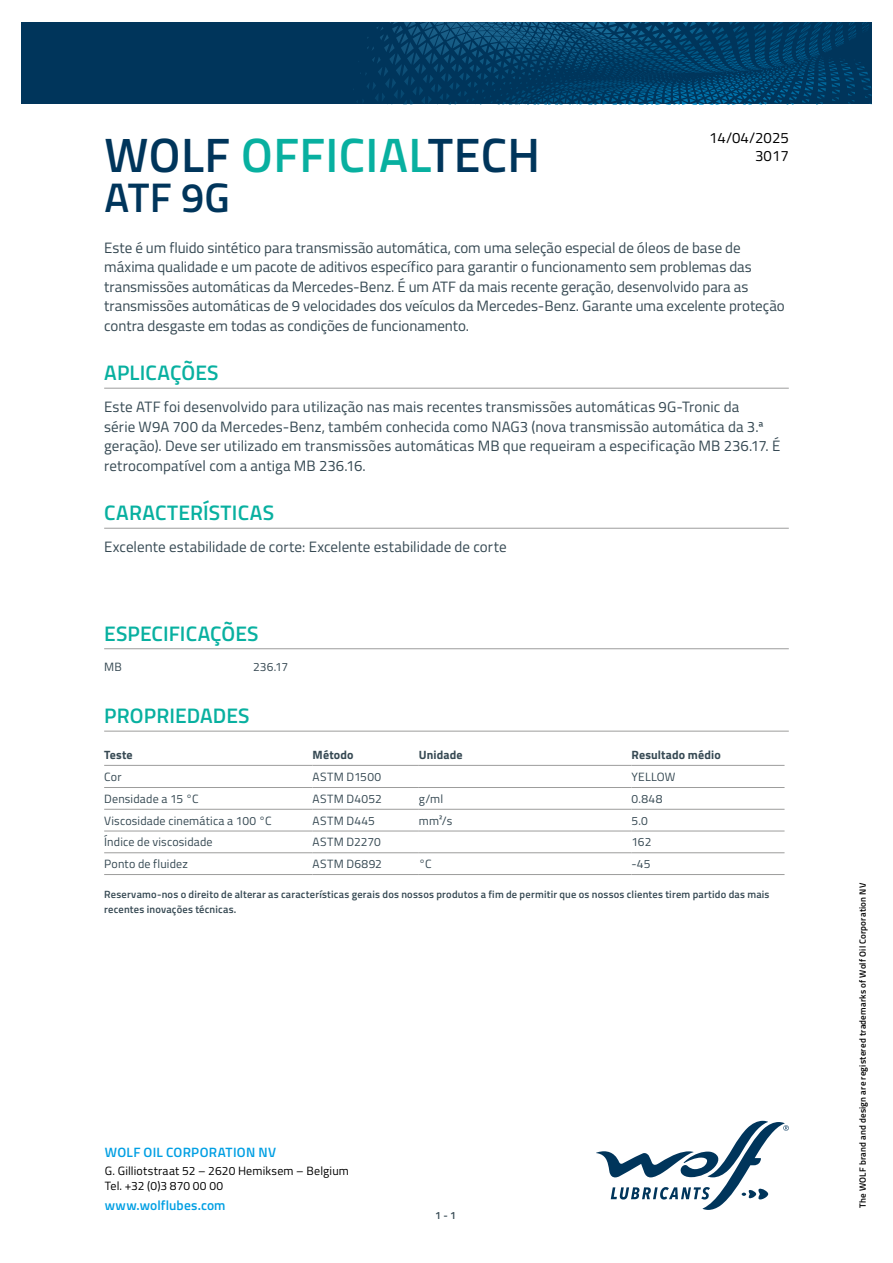
<style>
.page{position:relative;width:893px;height:1263px;background:#fff}
.page>*{position:absolute;margin:0;border:0;box-sizing:border-box;transform-origin:0 0}
.t1{font:600 48.3px "Titillium";letter-spacing:.01em;color:#00355b}
.t2{font:600 41.4px "Titillium";color:#00355b}
.t3{font:600 21px "Titillium";letter-spacing:.005em;color:#08b0a0}
.t4{font:15px/19.5px "Titillium";color:#364953}
.t5{font:15px/18px "Titillium";color:#000;text-align:right}
.t6{font:600 13.5px "Titillium";letter-spacing:.015em;color:#009fe3}
.t7{font:12px "Titillium";letter-spacing:.015em;color:#364953}
.t8{font:12px/14.4px "Titillium";letter-spacing:.015em;color:#000}
.t9{font:700 12px "Titillium";letter-spacing:.015em;color:#364953}
.t10{font:600 10.5px/15px "Titillium";letter-spacing:.02em;color:#364953}
.t11{font:600 9px "Titillium";letter-spacing:.025em;color:#000}
.s1{color:#08b0a0}
</style>
<div class="page">
<svg style="left:596px;top:1121px;width:193px;height:89px"></svg>
<svg style="left:21px;top:22px;width:851px;height:82px;background:#013b62"></svg>
<hr style="left:104px;top:388px;width:685px;height:1px;background:#9d9d9c">
<hr style="left:104px;top:528px;width:685px;height:1px;background:#9d9d9c">
<hr style="left:104px;top:648px;width:685px;height:1px;background:#9d9d9c">
<hr style="left:104px;top:731px;width:685px;height:1px;background:#9d9d9c">
<hr style="left:104px;top:765px;width:209px;height:1px;background:#9d9d9c">
<hr style="left:313px;top:765px;width:106px;height:1px;background:#9d9d9c">
<hr style="left:419px;top:765px;width:212px;height:1px;background:#9d9d9c">
<hr style="left:631px;top:765px;width:153px;height:1px;background:#9d9d9c">
<hr style="left:104px;top:787px;width:209px;height:1px;background:#9d9d9c">
<hr style="left:313px;top:787px;width:106px;height:1px;background:#9d9d9c">
<hr style="left:419px;top:787px;width:212px;height:1px;background:#9d9d9c">
<hr style="left:631px;top:787px;width:153px;height:1px;background:#9d9d9c">
<hr style="left:104px;top:809px;width:209px;height:1px;background:#9d9d9c">
<hr style="left:313px;top:809px;width:106px;height:1px;background:#9d9d9c">
<hr style="left:419px;top:809px;width:212px;height:1px;background:#9d9d9c">
<hr style="left:631px;top:809px;width:153px;height:1px;background:#9d9d9c">
<hr style="left:104px;top:831px;width:209px;height:1px;background:#9d9d9c">
<hr style="left:313px;top:831px;width:106px;height:1px;background:#9d9d9c">
<hr style="left:419px;top:831px;width:212px;height:1px;background:#9d9d9c">
<hr style="left:631px;top:831px;width:153px;height:1px;background:#9d9d9c">
<hr style="left:104px;top:852px;width:209px;height:1px;background:#9d9d9c">
<hr style="left:313px;top:852px;width:106px;height:1px;background:#9d9d9c">
<hr style="left:419px;top:852px;width:212px;height:1px;background:#9d9d9c">
<hr style="left:631px;top:852px;width:153px;height:1px;background:#9d9d9c">
<hr style="left:104px;top:874px;width:209px;height:1px;background:#9d9d9c">
<hr style="left:313px;top:874px;width:106px;height:1px;background:#9d9d9c">
<hr style="left:419px;top:874px;width:212px;height:1px;background:#9d9d9c">
<hr style="left:631px;top:874px;width:153px;height:1px;background:#9d9d9c">
<p class="t5" style="left:709px;top:128px;width:81px">14/04/2025<br>3017</p>
<h1 class="t1" style="left:104px;top:118px;width:437px">WOLF <span class="s1">OFFICIAL</span>TECH</h1>
<h2 class="t2" style="left:104px;top:166px;width:127px">ATF 9G</h2>
<p class="t4" style="left:104px;top:237px;width:682px">Este é um fluido sintético para transmissão automática, com uma seleção especial de óleos de base de máxima qualidade e um pacote de aditivos específico para garantir o funcionamento sem problemas das transmissões automáticas da Mercedes-Benz. É um ATF da mais recente geração, desenvolvido para as transmissões automáticas de 9 velocidades dos veículos da Mercedes-Benz. Garante uma excelente proteção contra desgaste em todas as condições de funcionamento.</p>
<h3 class="t3" style="left:104px;top:357px;width:116px">APLICAÇÕES</h3>
<p class="t4" style="left:104px;top:397px;width:678px">Este ATF foi desenvolvido para utilização nas mais recentes transmissões automáticas 9G-Tronic da<br>série W9A 700 da Mercedes-Benz, também conhecida como NAG3 (nova transmissão automática da 3.ª geração). Deve ser utilizado em transmissões automáticas MB que requeiram a especificação MB 236.17. É retrocompatível com a antiga MB 236.16.</p>
<h3 class="t3" style="left:104px;top:497px;width:171px">CARACTERÍSTICAS</h3>
<p class="t4" style="left:104px;top:537px;width:404px">Excelente estabilidade de corte: Excelente estabilidade de corte</p>
<h3 class="t3" style="left:104px;top:617px;width:156px">ESPECIFICAÇÕES</h3>
<p class="t7" style="left:104px;top:658px;width:19px">MB</p>
<p class="t7" style="left:253px;top:658px;width:37px">236.17</p>
<h3 class="t3" style="left:104px;top:700px;width:147px">PROPRIEDADES</h3>
<p class="t9" style="left:104px;top:746px;width:30px">Teste</p>
<p class="t9" style="left:313px;top:746px;width:43px">Método</p>
<p class="t9" style="left:419px;top:746px;width:45px">Unidade</p>
<p class="t9" style="left:631px;top:746px;width:91px">Resultado médio</p>
<p class="t7" style="left:104px;top:768px;width:19px">Cor</p>
<p class="t7" style="left:313px;top:768px;width:70px">ASTM D1500</p>
<p class="t7" style="left:631px;top:768px;width:46px">YELLOW</p>
<p class="t7" style="left:104px;top:790px;width:96px">Densidade a 15 °C</p>
<p class="t7" style="left:313px;top:790px;width:71px">ASTM D4052</p>
<p class="t7" style="left:419px;top:790px;width:26px">g/ml</p>
<p class="t7" style="left:631px;top:790px;width:32px">0.848</p>
<p class="t7" style="left:104px;top:812px;width:169px">Viscosidade cinemática a 100 °C</p>
<p class="t7" style="left:313px;top:812px;width:64px">ASTM D445</p>
<p class="t7" style="left:419px;top:812px;width:35px">mm²/s</p>
<p class="t7" style="left:631px;top:812px;width:18px">5.0</p>
<p class="t7" style="left:104px;top:833px;width:110px">Índice de viscosidade</p>
<p class="t7" style="left:313px;top:833px;width:70px">ASTM D2270</p>
<p class="t7" style="left:631px;top:833px;width:21px">162</p>
<p class="t7" style="left:104px;top:855px;width:85px">Ponto de fluidez</p>
<p class="t7" style="left:313px;top:855px;width:71px">ASTM D6892</p>
<p class="t7" style="left:419px;top:855px;width:14px">°C</p>
<p class="t7" style="left:631px;top:855px;width:21px">-45</p>
<p class="t10" style="left:104px;top:887px;width:667px">Reservamo-nos o direito de alterar as características gerais dos nossos produtos a fim de permitir que os nossos clientes tirem partido das mais recentes inovações técnicas.</p>
<p class="t6" style="left:105px;top:1142px;width:173px">WOLF OIL CORPORATION NV</p>
<p class="t8" style="left:105px;top:1163px;width:246px">G. Gilliotstraat 52 – 2620 Hemiksem – Belgium<br>Tel. +32 (0)3 870 00 00</p>
<p class="t6" style="left:105px;top:1195px;width:122px">www.wolflubes.com</p>
<p class="t10" style="left:435px;top:1207px;width:22px">1 - 1</p>
<p class="t11" style="left:856px;top:1208px;width:326px;rotate:-90deg">The WOLF brand and design are registered trademarks of Wolf Oil Corporation NV</p>
</div>
